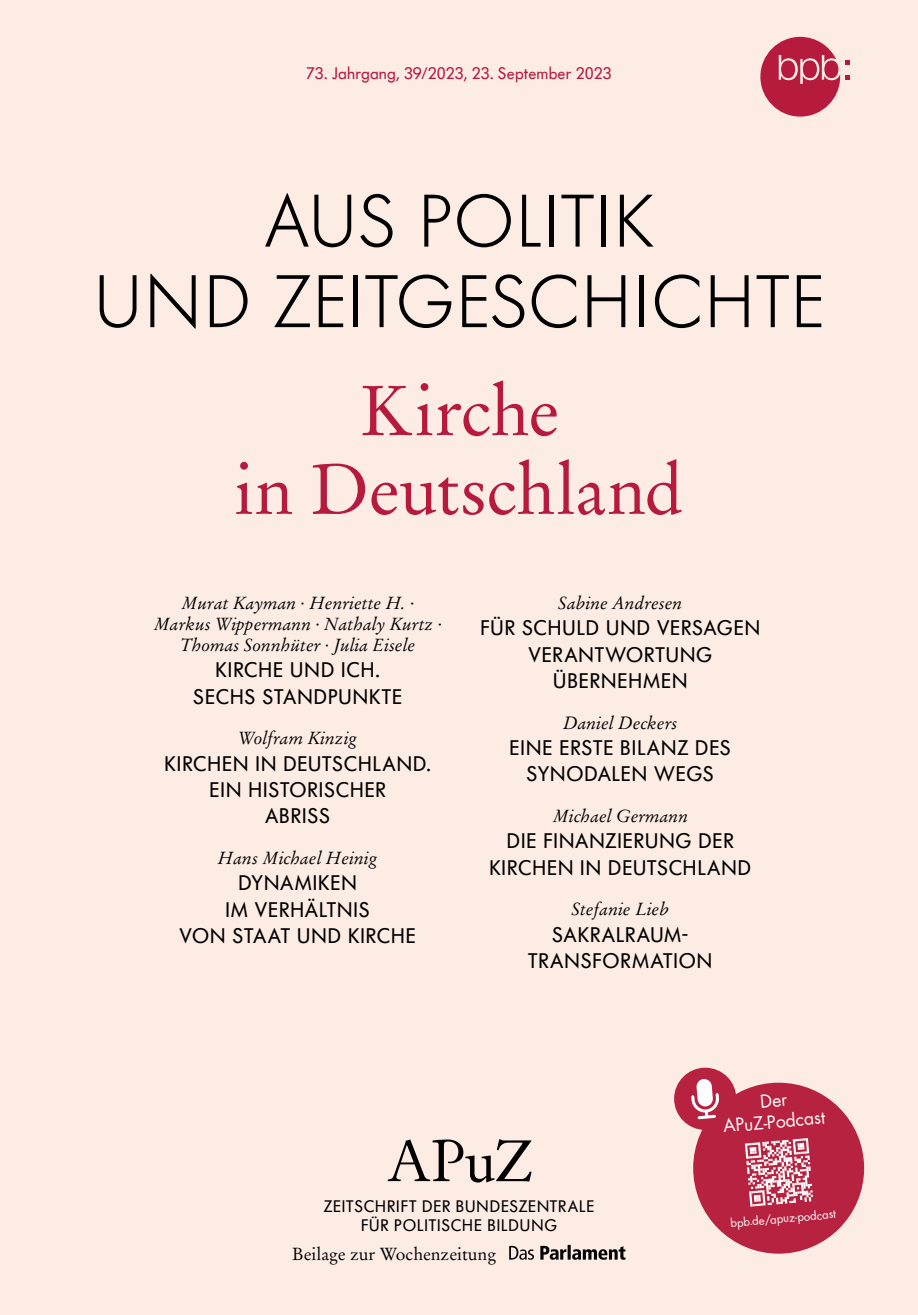
<style>
.page{position:relative;width:918px;height:1315px;background:#fdece4}
.page>*{position:absolute;margin:0;border:0;box-sizing:border-box;transform-origin:0 0}
.A-Seiten_U1_Schriftzug_APuZ{font:300 73.5px/80.5px "Futura BQ";letter-spacing:.01em;color:#000;text-align:center}
.A-Seiten_U1_Schwerpunktthema{font:70px/78.8px "Stempel Garamond LT Pro";letter-spacing:-.01em;color:#b61a3d;text-align:center}
.A-Seiten_U1_Titel{font:21px/26.2px "Futura BQ";letter-spacing:.045em;color:#000;text-align:center}
.A-Seiten_U1_Autor{font:italic 17.5px/21px "Stempel Garamond LT Pro";color:#000;text-align:center}
.STANDARD{font:17.5px "Stempel Garamond LT Pro";color:#000}
.t1{font:17.5px/21px "Futura";color:#fff;text-align:center}
.STANDARD_Futura{font:16.62px/19.9px "Futura BQ";letter-spacing:.055em;color:#000;text-align:center}
.A-Seiten_U1_Ausgabe{font:16.62px "Futura BQ";letter-spacing:.01em;color:#b61a3d}
.t2{font:11.38px "Futura";color:#fff}
</style>
<div class="page">
<svg style="left:760px;top:37px;width:89px;height:80px"></svg>
<svg style="left:388px;top:1139px;width:143px;height:43px"></svg>
<svg style="left:540px;top:1244px;width:85px;height:15px"></svg>
<svg style="left:509px;top:1245px;width:25px;height:14px"></svg>
<div style="left:693px;top:1082px;width:171px;height:171px;background:#b6223f;border-radius:50%"></div>
<div style="left:674px;top:1067px;width:62px;height:63px;background:#b6223f;border-radius:50%"></div>
<svg style="left:691px;top:1079px;width:28px;height:40px"></svg>
<svg style="left:745px;top:1138px;width:68px;height:68px"></svg>
<p class="A-Seiten_U1_Ausgabe" style="left:306px;top:63px;width:307px">73. Jahrgang, 39/2023, 23. September 2023</p>
<p class="A-Seiten_U1_Schriftzug_APuZ" style="left:94px;top:181px;width:732px">AUS POLITIK<br>UND ZEITGESCHICHTE</p>
<p class="A-Seiten_U1_Schwerpunktthema" style="left:234px;top:371px;width:451px">Kirche<br>in Deutschland</p>
<p class="A-Seiten_U1_Autor" style="left:153px;top:592px;width:290px">Murat Kayman · Henriette H. ·<br>Markus Wippermann · Nathaly Kurtz ·<br>Thomas Sonnhüter · Julia Eisele</p>
<p class="A-Seiten_U1_Titel" style="left:193px;top:657px;width:210px">KIRCHE UND ICH.<br>SECHS STANDPUNKTE</p>
<p class="A-Seiten_U1_Autor" style="left:238px;top:728px;width:121px">Wolfram Kinzig</p>
<p class="A-Seiten_U1_Titel" style="left:164px;top:750px;width:268px">KIRCHEN IN DEUTSCHLAND.<br>EIN HISTORISCHER<br>ABRISS</p>
<p class="A-Seiten_U1_Autor" style="left:218px;top:847px;width:161px">Hans Michael Heinig</p>
<p class="A-Seiten_U1_Titel" style="left:180px;top:870px;width:238px">DYNAMIKEN<br>IM VERHÄLTNIS<br>VON STAAT UND KIRCHE</p>
<p class="A-Seiten_U1_Autor" style="left:558px;top:592px;width:125px">Sabine Andresen</p>
<p class="A-Seiten_U1_Titel" style="left:480px;top:615px;width:281px">FÜR SCHULD UND VERSAGEN<br>VERANTWORTUNG<br>ÜBERNEHMEN</p>
<p class="A-Seiten_U1_Autor" style="left:563px;top:712px;width:116px">Daniel Deckers</p>
<p class="A-Seiten_U1_Titel" style="left:509px;top:734px;width:223px">EINE ERSTE BILANZ DES<br>SYNODALEN WEGS</p>
<p class="A-Seiten_U1_Autor" style="left:552px;top:805px;width:137px">Michael Germann</p>
<p class="A-Seiten_U1_Titel" style="left:489px;top:828px;width:263px">DIE FINANZIERUNG DER<br>KIRCHEN IN DEUTSCHLAND</p>
<p class="A-Seiten_U1_Autor" style="left:571px;top:899px;width:99px">Stefanie Lieb</p>
<p class="A-Seiten_U1_Titel" style="left:528px;top:921px;width:185px">SAKRALRAUM-<br>TRANSFORMATION</p>
<p class="t1" style="left:720px;top:1094px;width:104px;rotate:-5deg">Der<br>APuZ-Podcast</p>
<p class="STANDARD_Futura" style="left:324px;top:1195px;width:272px">ZEITSCHRIFT DER BUNDESZENTRALE<br>FÜR POLITISCHE BILDUNG</p>
<p class="STANDARD" style="left:292px;top:1242px;width:205px">Beilage zur Wochenzeitung</p>
<p class="t2" style="left:730px;top:1215px;width:107px;rotate:-5deg">bpb.de/apuz-podcast</p>
</div>
